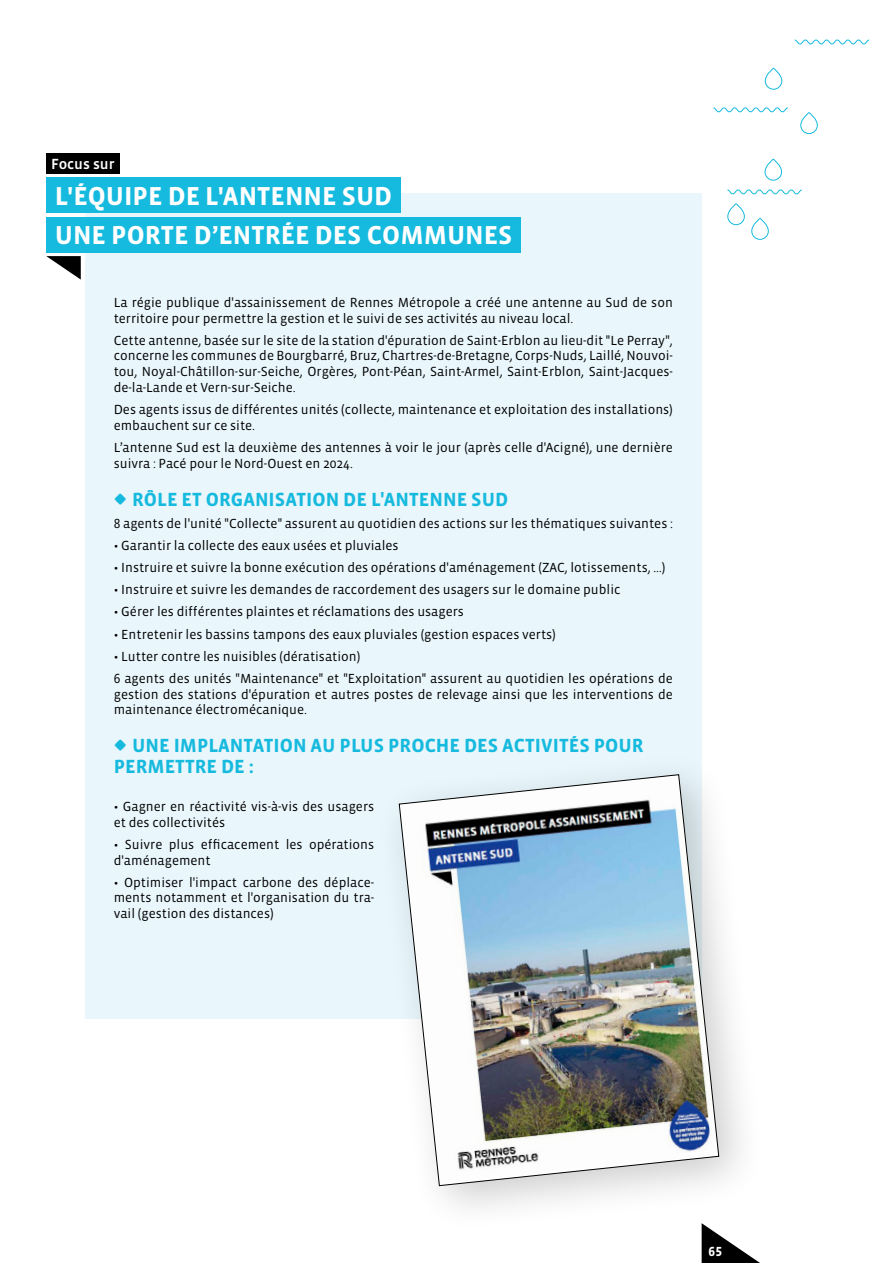
<style>
.page{position:relative;width:893px;height:1263px;background:#fff}
.page>*{position:absolute;margin:0;border:0;box-sizing:border-box;transform-origin:0 0}
.t1{font:700 26.55px "Vista Sans OT";color:#fff}
.t2{font:700 19.5px/21px "Vista Sans OT";color:#16bade}
.t3{font:15px "Vista Sans Alt Med";color:#fff}
.t4{font:13.5px/15.8px "Vista Sans OT";color:#000}
.t5{font:700 13.5px "Vista Sans OT";color:#fff}
</style>
<div class="page">
<div style="left:85px;top:193px;width:617px;height:825px;background:#e9f6fb"></div>
<svg style="left:46px;top:256px;width:35px;height:24px"></svg>
<div style="left:46px;top:178px;width:355px;height:35px;background:#16bade"></div>
<div style="left:46px;top:153px;width:74px;height:21px;background:#000"></div>
<div style="left:46px;top:217px;width:475px;height:35px;background:#16bade"></div>
<div style="left:375px;top:750px;width:392px;height:484px;background:#000;opacity:.2"></div>
<img style="left:398px;top:774px;width:322px;height:412px">
<svg style="left:713px;top:107px;width:75px;height:6px"></svg>
<svg style="left:794px;top:39px;width:76px;height:6px"></svg>
<div style="left:765px;top:68px;width:17px;height:22px;border:1px solid #16bade;border-radius:8px"></div>
<div style="left:800px;top:112px;width:18px;height:22px;border:1px solid #16bade;border-radius:8px"></div>
<svg style="left:727px;top:189px;width:75px;height:6px"></svg>
<div style="left:727px;top:203px;width:18px;height:22px;border:1px solid #16bade;border-radius:8px"></div>
<div style="left:751px;top:218px;width:18px;height:22px;border:1px solid #16bade;border-radius:8px"></div>
<div style="left:765px;top:159px;width:17px;height:22px;border:1px solid #16bade;border-radius:8px"></div>
<svg style="left:702px;top:1223px;width:65px;height:40px"></svg>
<p class="t3" style="left:51px;top:156px;width:65px">Focus sur</p>
<h1 class="t1" style="left:55px;top:182px;width:339px">L'ÉQUIPE DE L'ANTENNE SUD</h1>
<h1 class="t1" style="left:55px;top:221px;width:459px">UNE PORTE D’ENTRÉE DES COMMUNES</h1>
<p class="t4" style="left:114px;top:295px;width:561px">La régie publique d'assainissement de Rennes Métropole a créé une antenne au Sud de son territoire pour permettre la gestion et le suivi de ses activités au niveau local.</p>
<p class="t4" style="left:114px;top:333px;width:561px;text-align:justify">Cette antenne, basée sur le site de la station d'épuration de Saint-Erblon au lieu-dit "Le Perray", concerne les communes de Bourgbarré, Bruz, Chartres-de-Bretagne, Corps-Nuds, Laillé, Nouvoi&shy;tou, Noyal-Châtillon-sur-Seiche, Orgères, Pont-Péan, Saint-Armel, Saint-Erblon, Saint-Jacques&shy;de-la-Lande et Vern-sur-Seiche.</p>
<p class="t4" style="left:114px;top:402px;width:561px">Des agents issus de différentes unités (collecte, maintenance et exploitation des installations) embauchent sur ce site.</p>
<p class="t4" style="left:114px;top:440px;width:561px">L’antenne Sud est la deuxième des antennes à voir le jour (après celle d'Acigné), une dernière suivra : Pacé pour le Nord-Ouest en 2024.</p>
<h2 class="t2" style="left:132px;top:489px;width:378px">RÔLE ET ORGANISATION DE L'ANTENNE SUD</h2>
<p class="t4" style="left:114px;top:516px;width:561px">8 agents de l'unité "Collecte" assurent au quotidien des actions sur les thématiques suivantes :</p>
<p class="t4" style="left:114px;top:538px;width:286px">• Garantir la collecte des eaux usées et pluviales</p>
<p class="t4" style="left:114px;top:560px;width:553px">• Instruire et suivre la bonne exécution des opérations d'aménagement (ZAC, lotissements, …)</p>
<p class="t4" style="left:114px;top:582px;width:508px">• Instruire et suivre les demandes de raccordement des usagers sur le domaine public</p>
<p class="t4" style="left:114px;top:604px;width:352px">• Gérer les différentes plaintes et réclamations des usagers</p>
<p class="t4" style="left:114px;top:626px;width:444px">• Entretenir les bassins tampons des eaux pluviales (gestion espaces verts)</p>
<p class="t4" style="left:114px;top:645px;width:561px;line-height:22.2px">• Lutter contre les nuisibles (dératisation)<br>6 agents des unités "Maintenance" et "Exploitation" assurent au quotidien les opérations de</p>
<p class="t4" style="left:114px;top:686px;width:561px">gestion des stations d'épuration et autres postes de relevage ainsi que les interventions de maintenance électromécanique.</p>
<h2 class="t2" style="left:114px;top:736px;width:531px;text-indent:18px">UNE IMPLANTATION AU PLUS PROCHE DES ACTIVITÉS POUR<br>PERMETTRE DE :</h2>
<p class="t4" style="left:114px;top:799px;width:262px">• Gagner en réactivité vis-à-vis des usagers et des collectivités</p>
<p class="t4" style="left:114px;top:837px;width:262px">• Suivre plus efficacement les opérations d'aménagement</p>
<p class="t4" style="left:114px;top:874px;width:262px;text-align:justify">• Optimiser l'impact carbone des déplace&shy;ments notamment et l'organisation du tra&shy;vail (gestion des distances)</p>
<p class="t5" style="left:709px;top:1244px;width:15px">65</p>
</div>
